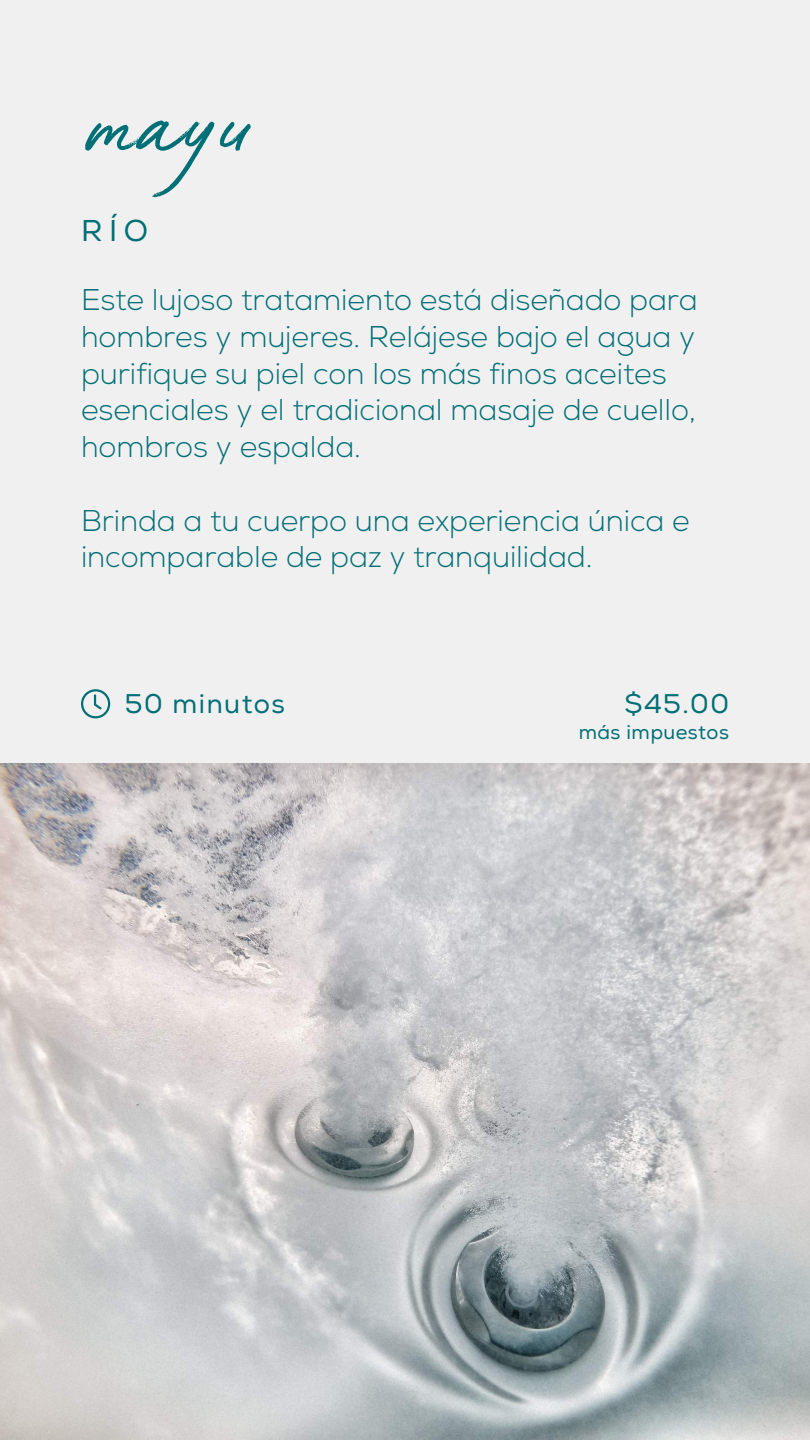
<style>
.page{position:relative;width:810px;height:1440px;background:#f1f0f0}
.page>*{position:absolute;margin:0;border:0;box-sizing:border-box;transform-origin:0 0}
.t1{font:140.5px "Asian Skyline DEMO";color:#006f76}
.t2{font:30.1px "Nexa";color:#006f76}
.t3{font:300 30px/36.8px "Nexa";letter-spacing:-.005em;color:#006f76}
.t4{font:27px "Nexa";letter-spacing:.055em;color:#006f76}
.t5{font:20px "Nexa";letter-spacing:.02em;color:#006f76}
</style>
<div class="page">
<svg style="left:81px;top:689px;width:29px;height:29px"></svg>
<img style="left:0;top:764px;width:810px;height:676px">
<h1 class="t1" style="left:97px;top:45px;width:172px">mayu</h1>
<p class="t2" style="left:81px;top:213px;width:69px">RÍO</p>
<p class="t3" style="left:81px;top:286px;width:618px">Este lujoso tratamiento está diseñado para hombres y mujeres. Relájese bajo el agua y purifique su piel con los más finos aceites esenciales y el tradicional masaje de cuello, hombros y espalda.</p>
<p class="t3" style="left:81px;top:506px;width:610px">Brinda a tu cuerpo una experiencia única e incomparable de paz y tranquilidad.</p>
<p class="t4" style="left:125px;top:687px;width:162px">50 minutos</p>
<p class="t4" style="left:625px;top:687px;width:106px">$45.00</p>
<p class="t5" style="left:579px;top:720px;width:152px">más impuestos</p>
</div>
